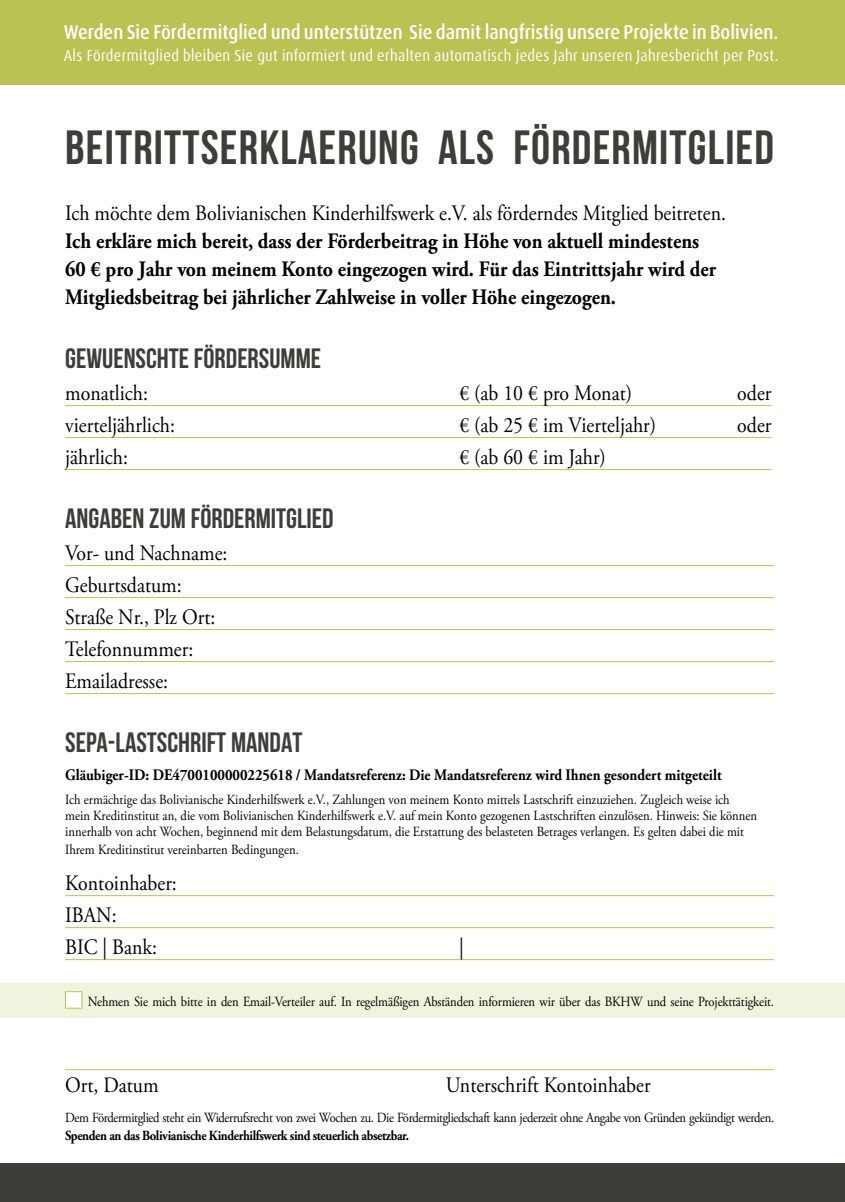
<style>
.page{position:relative;width:845px;height:1202px;background:#fff}
.page>*{position:absolute;margin:0;border:0;box-sizing:border-box;transform-origin:0 0}
.t1{font:48px "Bebas Neue";letter-spacing:.025em;color:#3e3e39}
.t2{font:28px "Bebas Neue";color:#3e3e39}
.t3{font:22px/32px "Adobe Garamond Pro";color:#000;scale:.9 1}
.t4{font:700 22px/28px "Adobe Garamond Pro";color:#000;scale:.9 1}
.t5{font:500 20px "Dax";color:#fff;scale:.9 1}
.t6{font:16px "Dax";letter-spacing:.025em;color:#fff;scale:.9 1}
.t7{font:700 16px "Adobe Garamond Pro";color:#000;scale:.9 1}
.t8{font:14px/16px "Adobe Garamond Pro";color:#000;scale:.9 1}
.t9{font:14px "Adobe Garamond Pro";letter-spacing:-.03em;color:#000;scale:.9 1}
.t10{font:700 14px "Adobe Garamond Pro";letter-spacing:-.03em;color:#000;scale:.9 1}
</style>
<div class="page">
<div style="left:0;top:1162px;width:845px;height:40px;background:#3e3e39"></div>
<div style="left:0;top:0;width:845px;height:23px;background:#bac253"></div>
<div style="left:0;top:984px;width:845px;height:34px;background:#f1f3df"></div>
<div style="left:0;top:3px;width:845px;height:82px;background:#bac253"></div>
<hr style="left:65px;top:405px;width:706px;height:1px;background:#bac253">
<hr style="left:65px;top:437px;width:706px;height:1px;background:#bac253">
<hr style="left:65px;top:469px;width:706px;height:1px;background:#bac253">
<hr style="left:65px;top:565px;width:709px;height:1px;background:#bac253">
<hr style="left:65px;top:597px;width:709px;height:1px;background:#bac253">
<hr style="left:65px;top:629px;width:709px;height:1px;background:#bac253">
<hr style="left:65px;top:661px;width:709px;height:1px;background:#bac253">
<hr style="left:65px;top:693px;width:709px;height:1px;background:#bac253">
<hr style="left:65px;top:895px;width:709px;height:1px;background:#bac253">
<hr style="left:65px;top:927px;width:709px;height:1px;background:#bac253">
<hr style="left:65px;top:959px;width:709px;height:1px;background:#bac253">
<hr style="left:65px;top:1069px;width:709px;height:1px;background:#bac253">
<div style="left:65px;top:991px;width:17px;height:17px;background:#fff;border:1px solid #bac253"></div>
<h3 class="t5" style="left:64px;top:19px;width:795px">Werden Sie Fördermitglied und unterstützen Sie damit langfristig unsere Projekte in Bolivien.</h3>
<p class="t6" style="left:64px;top:45px;width:795px">Als Fördermitglied bleiben Sie gut informiert und erhalten automatisch jedes Jahr unseren Jahresbericht per Post.</p>
<h1 class="t1" style="left:65px;top:121px;width:710px">BEITRITTSERKLAERUNG ALS FÖRDERMITGLIED</h1>
<h3 class="t3" style="left:65px;top:197px;width:736px">Ich möchte dem Bolivianischen Kinderhilfswerk e.V. als förderndes Mitglied beitreten.</h3>
<h3 class="t4" style="left:65px;top:227px;width:724px">Ich erkläre mich bereit, dass der Förderbeitrag in Höhe von aktuell mindestens<br>60 € pro Jahr von meinem Konto eingezogen wird. Für das Eintrittsjahr wird der<br>Mitgliedsbeitrag bei jährlicher Zahlweise in voller Höhe eingezogen.</h3>
<h2 class="t2" style="left:65px;top:343px;width:257px">GEWUENSCHTE FÖRDERSUMME</h2>
<h3 class="t3" style="left:65px;top:377px;width:93px">monatlich:</h3>
<h3 class="t3" style="left:459px;top:377px;width:193px">€ (ab 10 € pro Monat)</h3>
<h3 class="t3" style="left:737px;top:377px;width:39px">oder</h3>
<h3 class="t3" style="left:65px;top:409px;width:124px">vierteljährlich:</h3>
<h3 class="t3" style="left:459px;top:409px;width:220px">€ (ab 25 € im Vierteljahr)</h3>
<h3 class="t3" style="left:737px;top:409px;width:39px">oder</h3>
<h3 class="t3" style="left:65px;top:441px;width:71px">jährlich:</h3>
<h3 class="t3" style="left:459px;top:441px;width:164px">€ (ab 60 € im Jahr)</h3>
<h2 class="t2" style="left:65px;top:503px;width:270px">ANGABEN ZUM FÖRDERMITGLIED</h2>
<h3 class="t3" style="left:65px;top:537px;width:182px">Vor- und Nachname:<br>Geburtsdatum:<br>Straße Nr., Plz Ort:<br>Telefonnummer:<br>Emailadresse:</h3>
<h2 class="t2" style="left:65px;top:727px;width:239px">SEPA-LASTSCHRIFT MANDAT</h2>
<p class="t7" style="left:65px;top:765px;width:731px">Gläubiger-ID: DE4700100000225618 / Mandatsreferenz: Die Mandatsreferenz wird Ihnen gesondert mitgeteilt</p>
<p class="t8" style="left:65px;top:792px;width:770px">Ich ermächtige das Bolivianische Kinderhilfswerk e.V., Zahlungen von meinem Konto mittels Lastschrift einzuziehen. Zugleich weise ich mein Kreditinstitut an, die vom Bolivianischen Kinderhilfswerk e.V. auf mein Konto gezogenen Lastschriften einzulösen. Hinweis: Sie können innerhalb von acht Wochen, beginnend mit dem Belastungsdatum, die Erstattung des belasteten Betrages verlangen. Es gelten dabei die mit</p>
<p class="t8" style="left:65px;top:842px;width:261px">Ihrem Kreditinstitut vereinbarten Bedingungen.</p>
<h3 class="t3" style="left:65px;top:867px;width:126px">Kontoinhaber:<br>IBAN:<br>BIC | Bank:</h3>
<h3 class="t3" style="left:459px;top:931px;width:7px">|</h3>
<p class="t8" style="left:88px;top:994px;width:764px">Nehmen Sie mich bitte in den Email-Verteiler auf. In regelmäßigen Abständen informieren wir über das BKHW und seine Projekttätigkeit.</p>
<h3 class="t3" style="left:65px;top:1069px;width:105px">Ort, Datum</h3>
<h3 class="t3" style="left:446px;top:1069px;width:229px">Unterschrift Kontoinhaber</h3>
<p class="t9" style="left:65px;top:1109px;width:789px">Dem Fördermitglied steht ein Widerrufsrecht von zwei Wochen zu. Die Fördermitgliedschaft kann jederzeit ohne Angabe von Gründen gekündigt werden.</p>
<p class="t10" style="left:65px;top:1127px;width:384px">Spenden an das Bolivianische Kinderhilfswerk sind steuerlich absetzbar.</p>
</div>
